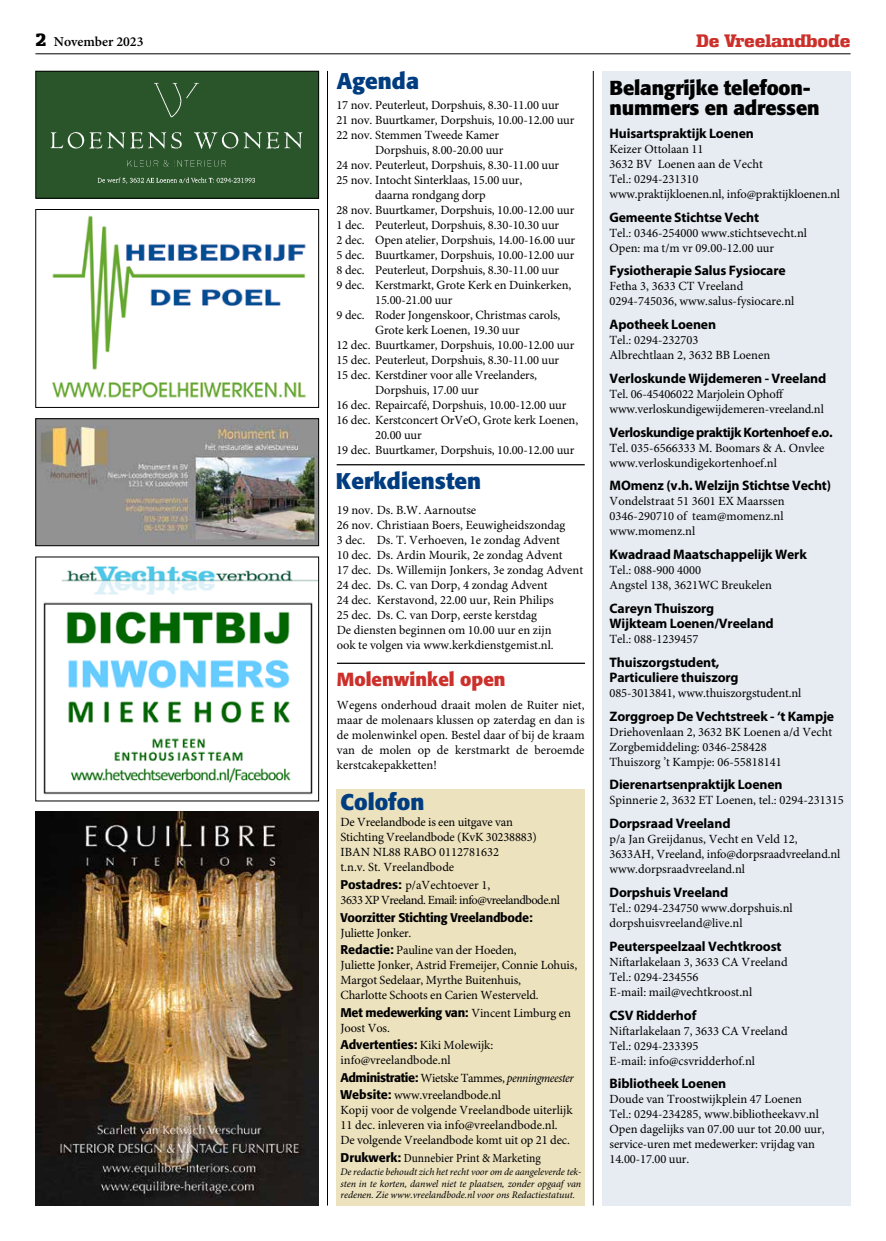
<style>
.page{position:relative;width:886px;height:1241px;background:#fff}
.page>*{position:absolute;margin:0;border:0;box-sizing:border-box;transform-origin:0 0}
.t1{font:700 22.5px "Formata";color:#003d80}
.t2{font:700 20px/20px "Formata";letter-spacing:-.01em;color:#000}
.t3{font:700 18.75px "Formata";color:#cc302b}
.t4{font:800 17.5px "Enschede";color:#cc302b}
.t5{font:700 13.75px/15px "Myriad Pro";letter-spacing:-.01em;color:#000}
.t6{font:700 13.75px "Myriad Pro";letter-spacing:-.03em;color:#000}
.t7{font:600 13.75px "Minion Pro";color:#000}
.t8{font:12.5px/15px "Minion Pro";color:#000}
.t9{font:500 12.5px "Formata";letter-spacing:-.02em;color:#000}
.t10{font:12.5px/15px "Minion Pro";letter-spacing:-.04em;color:#000}
.t11{font:condensed 12.5px "Minion Pro";color:#000}
.t12{font:italic 10px/11.2px "Minion Pro";letter-spacing:-.005em;color:#000;text-align:justify}
.s1{font-family:"Enschede";font-weight:800;font-size:17.5px}
.s2{font-family:"Formata";font-weight:500}
.s3{font-family:"Minion Pro";font-weight:400}
.s4{font-family:"Minion Pro";font-weight:400;font-style:italic;font-stretch:condensed}
.s5{font-family:"Formata";font-weight:500;font-stretch:normal}
</style>
<div class="page">
<hr style="left:35px;top:53px;width:815px;height:1px;background:#000">
<div style="left:337px;top:788px;width:248px;height:417px;background:#ede2be"></div>
<hr style="left:593px;top:71px;width:1px;height:1134px;background:#000">
<div style="left:602px;top:71px;width:248px;height:1134px;background:#e6ecf2"></div>
<img style="left:37px;top:420px;width:280px;height:124px">
<div style="left:35px;top:418px;width:284px;height:128px;border:1px solid #000"></div>
<img style="left:52px;top:215px;width:254px;height:183px">
<div style="left:35px;top:209px;width:284px;height:198px;border:1px solid #000"></div>
<hr style="left:337px;top:464px;width:248px;height:1px;background:#000">
<img style="left:37px;top:73px;width:280px;height:123px">
<div style="left:35px;top:71px;width:284px;height:127px;border:1px solid #000"></div>
<img style="left:35px;top:811px;width:284px;height:394px">
<hr style="left:327px;top:71px;width:1px;height:1134px;background:#000">
<img style="left:43px;top:566px;width:274px;height:229px">
<hr style="left:337px;top:662px;width:248px;height:1px;background:#000">
<p class="t7" style="left:35px;top:33px;width:110px"><span class="s1">2</span> November 2023</p>
<h3 class="t4" style="left:696px;top:30px;width:156px">De Vreelandbode</h3>
<h1 class="t1" style="left:337px;top:67px;width:84px">Agenda</h1>
<p class="t8" style="left:336px;top:98px;width:224px">17 nov. Peuterleut, Dorpshuis, 8.30-11.00 uur</p>
<p class="t8" style="left:336px;top:113px;width:239px">21 nov. Buurtkamer, Dorpshuis, 10.00-12.00 uur</p>
<p class="t8" style="left:336px;top:128px;width:164px">22 nov. Stemmen Tweede Kamer</p>
<p class="t8" style="left:375px;top:143px;width:130px">Dorpshuis, 8.00-20.00 uur</p>
<p class="t8" style="left:336px;top:158px;width:224px">24 nov. Peuterleut, Dorpshuis, 8.30-11.00 uur</p>
<p class="t8" style="left:336px;top:173px;width:187px">25 nov. Intocht Sinterklaas, 15.00 uur,</p>
<p class="t8" style="left:375px;top:188px;width:112px">daarna rondgang dorp</p>
<p class="t8" style="left:336px;top:203px;width:239px">28 nov. Buurtkamer, Dorpshuis, 10.00-12.00 uur</p>
<p class="t8" style="left:336px;top:218px;width:224px">1 dec. Peuterleut, Dorpshuis, 8.30-10.30 uur</p>
<p class="t8" style="left:336px;top:233px;width:240px">2 dec. Open atelier, Dorpshuis, 14.00-16.00 uur</p>
<p class="t8" style="left:336px;top:248px;width:239px">5 dec. Buurtkamer, Dorpshuis, 10.00-12.00 uur</p>
<p class="t8" style="left:336px;top:263px;width:224px">8 dec. Peuterleut, Dorpshuis, 8.30-11.00 uur</p>
<p class="t8" style="left:336px;top:278px;width:236px">9 dec. Kerstmarkt, Grote Kerk en Duinkerken,</p>
<p class="t8" style="left:375px;top:293px;width:79px">15.00-21.00 uur</p>
<p class="t8" style="left:336px;top:308px;width:225px">9 dec. Roder Jongenskoor, Christmas carols,</p>
<p class="t8" style="left:375px;top:323px;width:146px">Grote kerk Loenen, 19.30 uur</p>
<p class="t8" style="left:336px;top:338px;width:239px">12 dec. Buurtkamer, Dorpshuis, 10.00-12.00 uur</p>
<p class="t8" style="left:336px;top:353px;width:224px">15 dec. Peuterleut, Dorpshuis, 8.30-11.00 uur</p>
<p class="t8" style="left:336px;top:368px;width:202px">15 dec. Kerstdiner voor alle Vreelanders,</p>
<p class="t8" style="left:375px;top:383px;width:105px">Dorpshuis, 17.00 uur</p>
<p class="t8" style="left:336px;top:398px;width:231px">16 dec. Repaircafé, Dorpshuis, 10.00-12.00 uur</p>
<p class="t8" style="left:336px;top:413px;width:243px">16 dec. Kerstconcert OrVeO, Grote kerk Loenen,</p>
<p class="t8" style="left:375px;top:428px;width:48px">20.00 uur</p>
<p class="t8" style="left:336px;top:443px;width:239px">19 dec. Buurtkamer, Dorpshuis, 10.00-12.00 uur</p>
<h1 class="t1" style="left:336px;top:466px;width:147px">Kerkdiensten</h1>
<p class="t8" style="left:337px;top:503px;width:248px">19 nov. Ds. B.W. Aarnoutse<br>26 nov. Christiaan Boers, Eeuwigheidszondag<br>3 dec. Ds. T. Verhoeven, 1e zondag Advent<br>10 dec. Ds. Ardin Mourik, 2e zondag Advent<br>17 dec. Ds. Willemijn Jonkers, 3e zondag Advent 24 dec. Ds. C. van Dorp, 4 zondag Advent<br>24 dec. Kerstavond, 22.00 uur, Rein Philips<br>25 dec. Ds. C. van Dorp, eerste kerstdag<br>De diensten beginnen om 10.00 uur en zijn<br>ook te volgen via www.kerkdienstgemist.nl.</p>
<h3 class="t3" style="left:337px;top:667px;width:170px">Molenwinkel open</h3>
<p class="t8" style="left:337px;top:698px;width:249px;text-align:justify">Wegens onderhoud draait molen de Ruiter niet, maar de molenaars klussen op zaterdag en dan is de molenwinkel open. Bestel daar of bij de kraam van de molen op de kerstmarkt de beroemde kerstcakepakketten!</p>
<h1 class="t1" style="left:340px;top:788px;width:85px">Colofon</h1>
<p class="t8" style="left:340px;top:815px;width:198px">De Vreelandbode is een uitgave van<br>Stichting Vreelandbode (KvK 30238883)<br>IBAN NL88 RABO 0112781632<br>t.n.v. St. Vreelandbode</p>
<p class="t10" style="left:340px;top:877px;width:221px"><span class="s2">Postadres:</span> p/aVechtoever 1,<br>3633 XP Vreeland. Email: info@vreelandbode.nl</p>
<p class="t9" style="left:340px;top:909px;width:194px">Voorzitter Stichting Vreelandbode:</p>
<p class="t8" style="left:340px;top:924px;width:178px;line-height:17.5px">Juliette Jonker.<br><span class="s2">Redactie:</span> Pauline van der Hoeden,</p>
<p class="t8" style="left:340px;top:957px;width:238px">Juliette Jonker, Astrid Fremeijer, Connie Lohuis,<br>Margot Sedelaar, Myrthe Buitenhuis,<br>Charlotte Schoots en Carien Westerveld.</p>
<p class="t9" style="left:340px;top:1004px;width:232px">Met medewerking van: <span class="s3">Vincent Limburg en</span></p>
<p class="t8" style="left:340px;top:1020px;width:51px">Joost Vos.</p>
<p class="t9" style="left:340px;top:1036px;width:154px">Advertenties: <span class="s3">Kiki Molewijk:</span></p>
<p class="t8" style="left:340px;top:1052px;width:112px">info@vreelandbode.nl</p>
<p class="t9" style="left:340px;top:1069px;width:235px">Administratie: <span class="s3">Wietske Tammes,</span> <span class="s4">penningmeester</span></p>
<p class="t8" style="left:340px;top:1087px;width:234px"><span class="s2">Website:</span> www.vreelandbode.nl<br>Kopij voor de volgende Vreelandbode uiterlijk 11 dec. inleveren via info@vreelandbode.nl.<br>De volgende Vreelandbode komt uit op 21 dec.</p>
<p class="t11" style="left:340px;top:1149px;width:202px"><span class="s5">Drukwerk:</span> Dunnebier Print &amp; Marketing</p>
<p class="t12" style="left:340px;top:1166px;width:242px">De redactie behoudt zich het recht voor om de aangeleverde tek&shy;sten in te korten, danwel niet te plaatsen, zonder opgaaf van redenen. Zie www.vreelandbode.nl voor ons Redactiestatuut.</p>
<h2 class="t2" style="left:609px;top:78px;width:211px">Belangrijke telefoon&shy;nummers en adressen</h2>
<p class="t5" style="left:609px;top:126px;width:146px">Huisartspraktijk Loenen</p>
<p class="t8" style="left:609px;top:142px;width:232px">Keizer Ottolaan 11<br>3632 BV Loenen aan de Vecht<br>Tel.: 0294-231310<br>www.praktijkloenen.nl, info@praktijkloenen.nl</p>
<p class="t5" style="left:609px;top:209px;width:151px">Gemeente Stichtse Vecht</p>
<p class="t8" style="left:609px;top:225px;width:199px">Tel.: 0346-254000 www.stichtsevecht.nl<br>Open: ma t/m vr 09.00-12.00 uur</p>
<p class="t5" style="left:609px;top:263px;width:178px">Fysiotherapie Salus Fysiocare</p>
<p class="t8" style="left:609px;top:279px;width:186px">Fetha 3, 3633 CT Vreeland<br>0294-745036, www.salus-fysiocare.nl</p>
<p class="t5" style="left:609px;top:317px;width:108px">Apotheek Loenen</p>
<p class="t8" style="left:609px;top:333px;width:162px">Tel.: 0294-232703<br>Albrechtlaan 2, 3632 BB Loenen</p>
<p class="t5" style="left:609px;top:371px;width:218px">Verloskunde Wijdemeren - Vreeland</p>
<p class="t8" style="left:609px;top:387px;width:216px">Tel. 06-45406022 Marjolein Ophoff www.verloskundigewijdemeren-vreeland.nl</p>
<p class="t6" style="left:609px;top:424px;width:225px">Verloskundige praktijk Kortenhoef e.o.</p>
<p class="t8" style="left:609px;top:440px;width:216px">Tel. 035-6566333 M. Boomars &amp; A. Onvlee www.verloskundigekortenhoef.nl</p>
<p class="t5" style="left:609px;top:478px;width:223px">MOmenz (v.h. Welzijn Stichtse Vecht)</p>
<p class="t8" style="left:609px;top:494px;width:177px;text-align:justify">Vondelstraat 51 3601 EX Maarssen 0346-290710 of team@momenz.nl www.momenz.nl</p>
<p class="t5" style="left:609px;top:547px;width:199px">Kwadraad Maatschappelijk Werk</p>
<p class="t8" style="left:609px;top:563px;width:164px">Tel.: 088-900 4000<br>Angstel 138, 3621WC Breukelen</p>
<p class="t5" style="left:609px;top:601px;width:166px">Careyn Thuiszorg<br>Wijkteam Loenen/Vreeland</p>
<p class="t8" style="left:609px;top:632px;width:91px">Tel.: 088-1239457</p>
<p class="t5" style="left:609px;top:654px;width:131px">Thuiszorgstudent,<br>Particuliere thuiszorg</p>
<p class="t8" style="left:609px;top:685px;width:193px">085-3013841, www.thuiszorgstudent.nl</p>
<p class="t5" style="left:609px;top:708px;width:226px">Zorggroep De Vechtstreek - ‘t Kampje</p>
<p class="t8" style="left:609px;top:724px;width:224px">Driehovenlaan 2, 3632 BK Loenen a/d Vecht<br>Zorgbemiddeling: 0346-258428<br>Thuiszorg ’t Kampje: 06-55818141</p>
<p class="t5" style="left:609px;top:777px;width:175px">Dierenartsenpraktijk Loenen</p>
<p class="t8" style="left:609px;top:793px;width:236px">Spinnerie 2, 3632 ET Loenen, tel.: 0294-231315</p>
<p class="t5" style="left:609px;top:816px;width:122px">Dorpsraad Vreeland</p>
<p class="t8" style="left:609px;top:832px;width:232px">p/a Jan Greijdanus, Vecht en Veld 12,<br>3633AH, Vreeland, info@dorpsraadvreeland.nl www.dorpsraadvreeland.nl</p>
<p class="t5" style="left:609px;top:884px;width:120px">Dorpshuis Vreeland</p>
<p class="t8" style="left:609px;top:900px;width:185px">Tel.: 0294-234750 www.dorpshuis.nl dorpshuisvreeland@live.nl</p>
<p class="t5" style="left:609px;top:938px;width:173px">Peuterspeelzaal Vechtkroost</p>
<p class="t8" style="left:609px;top:954px;width:180px">Niftarlakelaan 3, 3633 CA Vreeland<br>Tel.: 0294-234556<br>E-mail: mail@vechtkroost.nl</p>
<p class="t5" style="left:609px;top:1007px;width:88px">CSV Ridderhof</p>
<p class="t8" style="left:609px;top:1023px;width:180px">Niftarlakelaan 7, 3633 CA Vreeland<br>Tel.: 0294-233395<br>E-mail: info@csvridderhof.nl</p>
<p class="t5" style="left:609px;top:1076px;width:118px">Bibliotheek Loenen</p>
<p class="t8" style="left:609px;top:1092px;width:217px">Doude van Troostwijkplein 47 Loenen Tel.: 0294-234285, www.bibliotheekavv.nl Open dagelijks van 07.00 uur tot 20.00 uur, service-uren met medewerker: vrijdag van 14.00-17.00 uur.</p>
</div>
